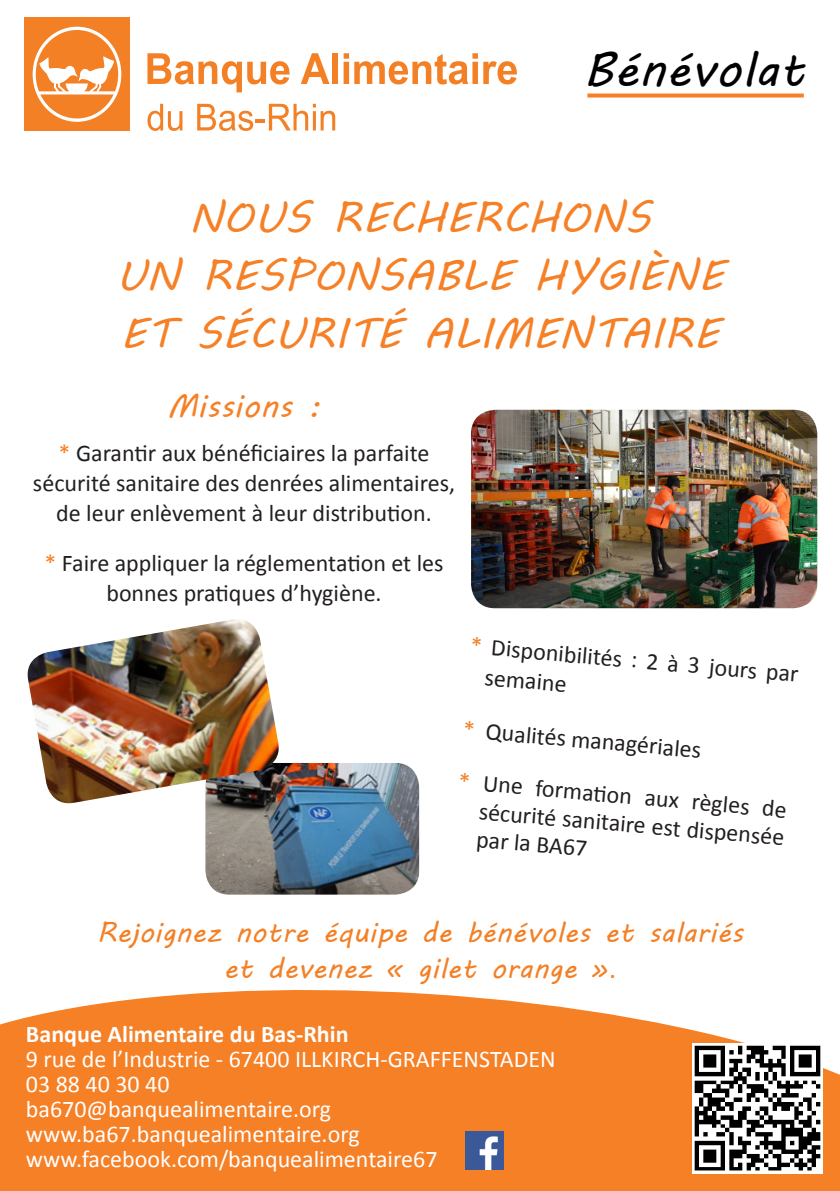
<style>
.page{position:relative;width:840px;height:1191px;background:#fff}
.page>*{position:absolute;margin:0;border:0;box-sizing:border-box;transform-origin:0 0}
.t1{font:48px "MV Boli";letter-spacing:.02em;color:#000}
.t2{font:42px "MV Boli";letter-spacing:.02em;color:#f68026}
.t3{font:32px "MV Boli";letter-spacing:.02em;color:#f68026}
.t4{font:28px "MV Boli";letter-spacing:.02em;color:#f48026}
.t5{font:24px/30px "Calibri";color:#231f20;text-align:center}
.t6{font:24px "Calibri";color:#fff}
.t7{font:700 24px "Calibri";color:#fff}
.s1{color:#f68026}
.s2{color:#f48026}
.s3{font-family:"Calibri"}
</style>
<div class="page">
<img style="left:205px;top:763px;width:214px;height:131px">
<svg style="left:0;top:990px;width:839px;height:201px;fill:#f68026"></svg>
<div style="left:24px;top:18px;width:106px;height:113px;background:#f48026"></div>
<svg style="left:147px;top:53px;width:142px;height:39px"></svg>
<svg style="left:300px;top:53px;width:29px;height:31px"></svg>
<div style="left:332px;top:53px;width:6px;height:31px;background:#f48026"></div>
<svg style="left:343px;top:53px;width:134px;height:31px"></svg>
<div style="left:472px;top:62px;width:5px;height:22px;background:#f48026"></div>
<svg style="left:483px;top:61px;width:33px;height:23px"></svg>
<svg style="left:33px;top:27px;width:88px;height:95px"></svg>
<svg style="left:147px;top:104px;width:35px;height:27px"></svg>
<svg style="left:197px;top:104px;width:138px;height:27px"></svg>
<img style="left:465px;top:1131px;width:38px;height:38px">
<img style="left:27px;top:619px;width:254px;height:187px">
<img style="left:471px;top:410px;width:345px;height:198px">
<svg style="left:587px;top:93px;width:216px;height:4px"></svg>
<img style="left:692px;top:1043px;width:130px;height:131px">
<p class="t1" style="left:584px;top:37px;width:222px">Bénévolat</p>
<p class="t2" style="left:189px;top:189px;width:462px">NOUS RECHERCHONS</p>
<p class="t2" style="left:116px;top:247px;width:608px">UN RESPONSABLE HYGIÈNE</p>
<p class="t2" style="left:121px;top:305px;width:599px">ET SÉCURITÉ ALIMENTAIRE</p>
<p class="t3" style="left:167px;top:384px;width:155px">Missions :</p>
<p class="t5" style="left:33px;top:438px;width:423px"><span class="s1">*</span> Garantir aux bénéficiaires la parfaite sécurité sanitaire des denrées alimentaires, de leur enlèvement à leur distribution.</p>
<p class="t5" style="left:44px;top:548px;width:400px"><span class="s1">*</span> Faire appliquer la réglementation et les bonnes pratiques d’hygiène.</p>
<p class="t5" style="left:471px;top:630px;width:331px;rotate:5deg"><span class="s2">*</span> Disponibilités : 2 à 3 jours par</p>
<p class="t5" style="left:486px;top:662px;width:84px;rotate:5deg">semaine</p>
<p class="t5" style="left:464px;top:714px;width:240px;rotate:5deg"><span class="s2">*</span> Qualités managériales</p>
<p class="t5" style="left:459px;top:766px;width:331px;rotate:5deg"><span class="s2">*</span> Une formati on aux règles de</p>
<p class="t5" style="left:480px;top:796px;width:308px;rotate:5deg">sécurité sanitaire est dispensée</p>
<p class="t5" style="left:477px;top:824px;width:113px;rotate:5deg">par la BA67</p>
<p class="t4" style="left:97px;top:913px;width:647px">Rejoignez notre équipe de bénévoles et salariés</p>
<p class="t4" style="left:224px;top:949px;width:393px">et devenez « gilet orange »<span class="s3">.</span></p>
<p class="t7" style="left:26px;top:1018px;width:324px">Banque Alimentaire du Bas-Rhin</p>
<p class="t6" style="left:26px;top:1043px;width:531px">9 rue de l’Industrie - 67400 ILLKIRCH-GRAFFENSTADEN</p>
<p class="t6" style="left:26px;top:1068px;width:145px">03 88 40 30 40</p>
<p class="t6" style="left:26px;top:1093px;width:306px">ba670@banquealimentaire.org</p>
<p class="t6" style="left:26px;top:1118px;width:335px">www.ba67.banquealimentaire.org</p>
<p class="t6" style="left:26px;top:1143px;width:413px">www.facebook.com/banquealimentaire67</p>
</div>
